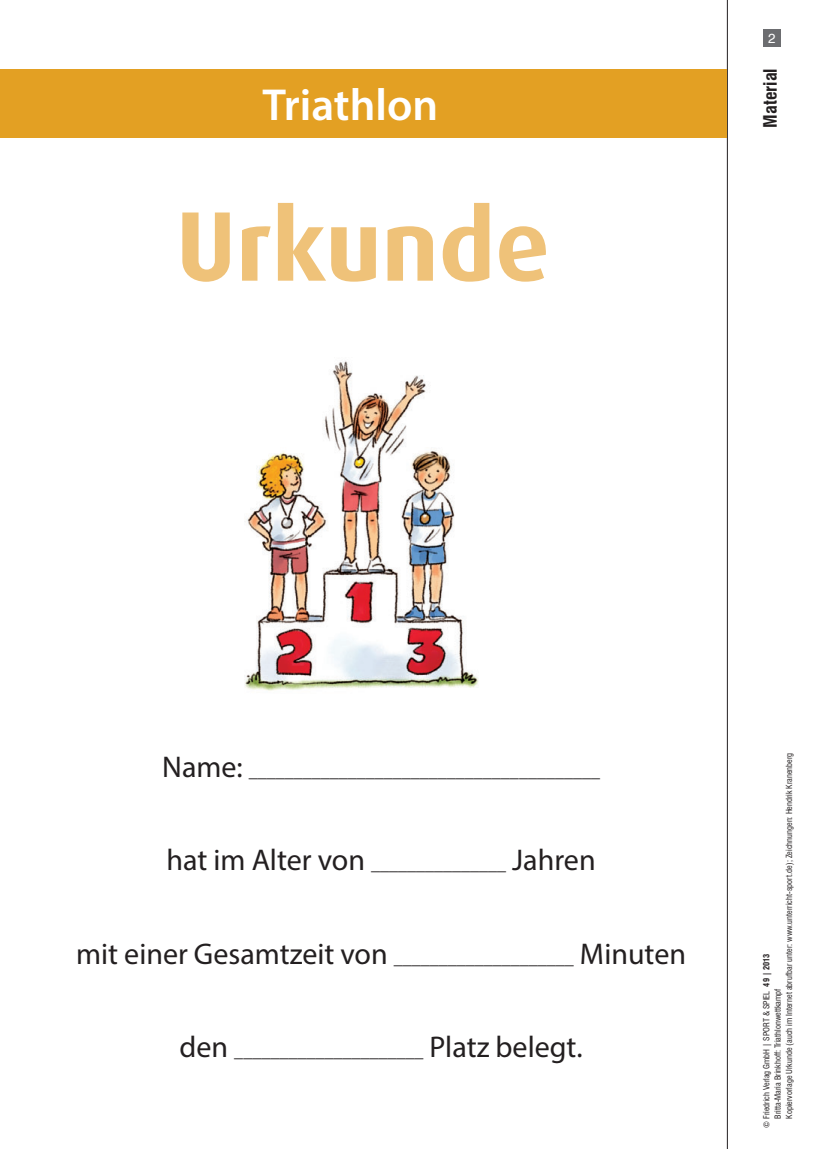
<style>
.page{position:relative;width:817px;height:1149px;background:#fff}
.page>*{position:absolute;margin:0;border:0;box-sizing:border-box;transform-origin:0 0}
.t1{font:700 99px "Dax";color:#efc279}
.t2{font:600 45px "Myriad Pro";color:#fff}
.t3{font:30px "Myriad Pro";color:#231f20}
.t4{font:18px "Myriad Pro";color:#231f20}
.t5{font:700 condensed 18px "Swiss 721 BT";color:#231f20}
.t6{font:13.5px "Swiss 721 BT";color:#fff}
.t7{font:condensed 8.25px/11.2px "Swiss 721 BT";color:#231f20}
.s1{font-size:30px}
.s2{font-size:18px}
.s3{font-weight:700}
</style>
<div class="page">
<hr style="left:727px;top:0;width:1px;height:1148px;background:#231f20">
<div style="left:763px;top:30px;width:17px;height:17px;background:#6c6d70"></div>
<img style="left:245px;top:361px;width:234px;height:330px">
<div style="left:0;top:69px;width:726px;height:68px;background:#e3a023"></div>
<h2 class="t2" style="left:262px;top:76px;width:177px">Triathlon</h2>
<h1 class="t1" style="left:176px;top:190px;width:375px">Urkunde</h1>
<h3 class="t6" style="left:768px;top:30px;width:9px">2</h3>
<h3 class="t5" style="left:759px;top:127px;width:61px;rotate:-90deg">Material</h3>
<h3 class="t4" style="left:162px;top:760px;width:439px"><span class="s1">Name:</span> _______________________________________</h3>
<h3 class="t3" style="left:167px;top:841px;width:430px">hat im Alter von <span class="s2">_______________</span> Jahren</h3>
<h3 class="t3" style="left:76px;top:934px;width:611px">mit einer Gesamtzeit von <span class="s2">____________________</span> Minuten</h3>
<h3 class="t4" style="left:180px;top:1039px;width:404px"><span class="s1">den</span> _____________________ <span class="s1">Platz belegt.</span></h3>
<p class="t7" style="left:760px;top:1118px;width:367px;text-indent:-9px;rotate:-90deg">© Friedrich Verlag GmbH | Sport &amp; Spiel <span class="s3">49 | 2013<br></span>Britta-Maria Brinkhoff: triathlonwettkampf<br>Kopiervorlage Urkunde (auch im internet abrufbar unter: www.unterricht-sport.de); Zeichnungen: Hendrik Kranenberg</p>
</div>
